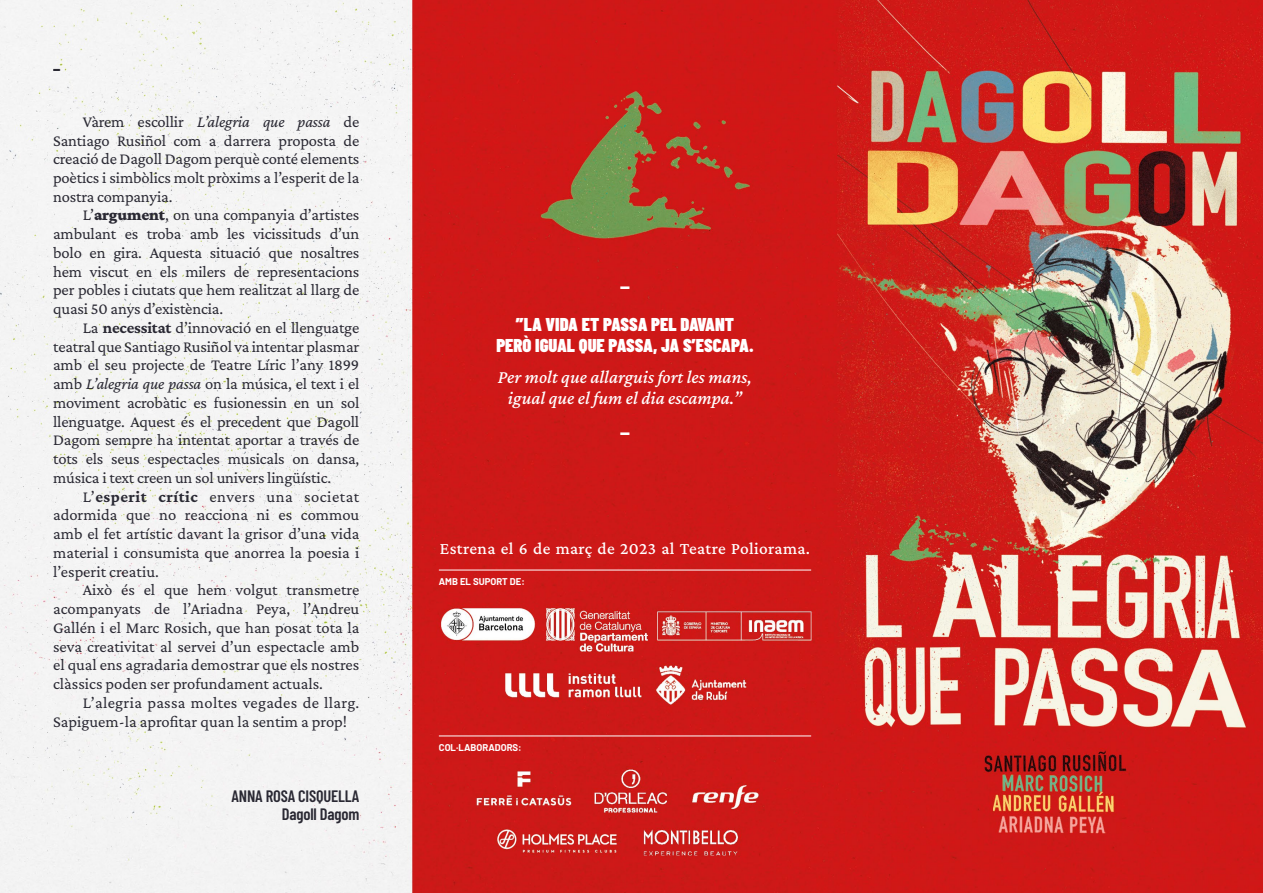
<style>
.page{position:relative;width:1263px;height:893px;background:#fff}
.page>*{position:absolute;margin:0;border:0;box-sizing:border-box;transform-origin:0 0}
.t1{font:700 23.1px "Barlow Condensed";color:#fff}
.t2{font:italic 500 18.75px/20.9px "Crimson Pro";color:#fff;text-align:center}
.t3{font:900 18.6px/20.9px "Barlow Condensed";color:#fff;text-align:center}
.t4{font:500 17.25px "Crimson Pro";letter-spacing:.02em;color:#fff}
.t5{font:16.5px/18.8px "Crimson Pro";letter-spacing:-.005em;color:#2c2b36;text-align:justify}
.t6{font:600 16.5px/18.8px "Barlow Condensed";letter-spacing:-.01em;color:#2c2b36;text-align:right}
.t7{font:800 16.5px "Barlow Condensed";color:#2c2b36}
.t8{font:700 9.6px "Barlow";color:#fff}
.s1{font-style:italic}
.s2{font-weight:900}
.s3{font-weight:700}
</style>
<div class="page">
<img style="left:0;top:0;width:1263px;height:893px">
<hr style="left:439px;top:735px;width:372px;height:1px;background:#fff">
<hr style="left:439px;top:570px;width:372px;height:1px;background:#fff">
<p class="t7" style="left:53px;top:53px;width:9px">_</p>
<p class="t5" style="left:53px;top:112px;width:308px;text-indent:30px">Vàrem escollir <span class="s1">L’alegria que passa</span> de Santiago Rusiñol com a darrera proposta de creació de Dagoll Dagom perquè conté elements poètics i simbòlics molt pròxims a l’esperit de la nostra companyia.</p>
<p class="t5" style="left:53px;top:205px;width:308px;text-indent:30px">L’<span class="s2">argument</span>, on una companyia d’artistes ambulant es troba amb les vicissituds d’un bolo en gira. Aquesta situació que nosaltres hem viscut en els milers de representacions per pobles i ciutats que hem realitzat al llarg de quasi 50 anys d’existència.</p>
<p class="t5" style="left:53px;top:318px;width:308px;text-indent:30px">La <span class="s3">necessitat</span> d’innovació en el llenguatge teatral que Santiago Rusiñol va intentar plasmar amb el seu projecte de Teatre Líric l’any 1899 amb <span class="s1">L’alegria que passa</span> on la música, el text i el moviment acrobàtic es fusionessin en un sol llenguatge. Aquest és el precedent que Dagoll Dagom sempre ha intentat aportar a través de tots els seus espectacles musicals on dansa, música i text creen un sol univers lingüístic.</p>
<p class="t5" style="left:53px;top:487px;width:308px;text-indent:30px">L’<span class="s3">esperit crític</span> envers una societat adormida que no reacciona ni es commou amb el fet artístic davant la grisor d’una vida material i consumista que anorrea la poesia i l’esperit creatiu.</p>
<p class="t5" style="left:53px;top:580px;width:308px;text-indent:30px">Això és el que hem volgut transmetre acompanyats de l’Ariadna Peya, l’Andreu Gallén i el Marc Rosich, que han posat tota la seva creativitat al servei d’un espectacle amb el qual ens agradaria demostrar que els nostres clàssics poden ser profundament actuals.</p>
<p class="t5" style="left:53px;top:693px;width:308px;text-indent:30px">L’alegria passa moltes vegades de llarg.<br>Sapiguem-la aprofitar quan la sentim a prop!</p>
<p class="t6" style="left:231px;top:785px;width:129px">ANNA ROSA CISQUELLA<br>Dagoll Dagom</p>
<h1 class="t1" style="left:620px;top:265px;width:11px">_</h1>
<p class="t3" style="left:496px;top:313px;width:259px">”LA VIDA ET PASSA PEL DAVANT<br>PERÒ IGUAL QUE PASSA, JA S’ESCAPA.</p>
<p class="t2" style="left:498px;top:366px;width:255px">Per molt que allarguis fort les mans, igual que el fum el dia escampa.”</p>
<h1 class="t1" style="left:620px;top:410px;width:11px">_</h1>
<p class="t4" style="left:440px;top:537px;width:372px">Estrena el 6 de març de 2023 al Teatre Poliorama.</p>
<p class="t8" style="left:439px;top:575px;width:87px">AMB EL SUPORT DE:</p>
<p class="t8" style="left:439px;top:741px;width:84px">COL·LABORADORS:</p>
</div>
